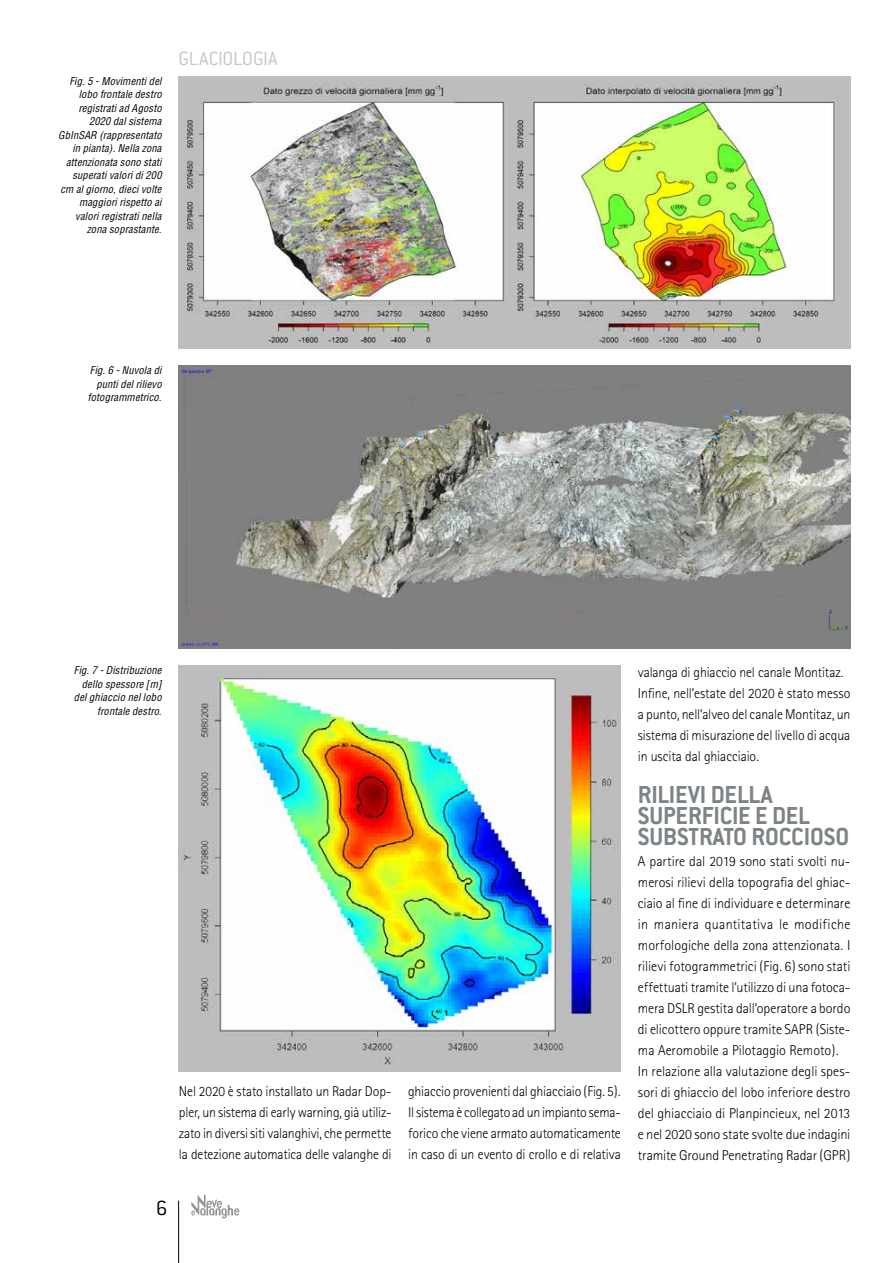
<style>
.page{position:relative;width:893px;height:1263px;background:#fff}
.page>*{position:absolute;margin:0;border:0;box-sizing:border-box;transform-origin:0 0}
.t1{font:700 27px/21px "Conduit ITC";letter-spacing:-.005em;color:#7d8386}
.t2{font:300 22.5px "Conduit ITC";color:#000}
.t3{font:300 21px "Conduit ITC";letter-spacing:-.015em;color:#c6c6c6}
.t4{font:300 14.25px/21px "Rotis Sans Serif";letter-spacing:-.005em;color:#000;text-align:justify}
.t5{font:italic condensed 10.5px/13.5px "Helvetica";letter-spacing:.015em;color:#000;text-align:right}
</style>
<div class="page">
<img style="left:179px;top:366px;width:671px;height:283px">
<img style="left:178px;top:666px;width:443px;height:406px">
<img style="left:179px;top:77px;width:671px;height:272px">
<hr style="left:178px;top:1201px;width:1px;height:62px;background:#000">
<svg style="left:191px;top:1194px;width:48px;height:24px"></svg>
<p class="t5" style="left:58px;top:74px;width:105px">Fig. 5 - Movimenti del lobo frontale destro registrati ad Agosto<br>2020 dal sistema<br>GbInSAR (rappresentato in pianta). Nella zona attenzionata sono stati superati valori di 200 cm al giorno, dieci volte maggiori rispetto ai valori registrati nella zona soprastante.</p>
<h3 class="t3" style="left:179px;top:47px;width:101px">GLACIOLOGIA</h3>
<p class="t5" style="left:88px;top:364px;width:75px">Fig. 6 - Nuvola di punti del rilievo fotogrammetrico.</p>
<p class="t5" style="left:74px;top:663px;width:89px">Fig. 7 - Distribuzione dello spessore [m] del ghiaccio nel lobo frontale destro.</p>
<p class="t4" style="left:179px;top:1081px;width:214px">Nel 2020 è stato installato un Radar Dop&shy;pler, un sistema di early warning, già utiliz&shy;zato in diversi siti valanghivi, che permette la detezione automatica delle valanghe di</p>
<h2 class="t2" style="left:156px;top:1196px;width:13px">6</h2>
<p class="t4" style="left:408px;top:1081px;width:214px">ghiaccio provenienti dal ghiacciaio (Fig. 5).<br>Il sistema è collegato ad un impianto sema&shy;forico che viene armato automaticamente in caso di un evento di crollo e di relativa</p>
<p class="t4" style="left:638px;top:661px;width:214px;text-align:left">valanga di ghiaccio nel canale Montitaz.<br>Infine, nell’estate del 2020 è stato messo a punto, nell’alveo del canale Montitaz, un sistema di misurazione del livello di acqua in uscita dal ghiacciaio.</p>
<h1 class="t1" style="left:638px;top:783px;width:213px">RILIEVI DELLA<br>SUPERFICIE E DEL<br>SUBSTRATO ROCCIOSO</h1>
<p class="t4" style="left:638px;top:850px;width:214px;text-align:left">A partire dal 2019 sono stati svolti nu&shy;merosi rilievi della topografia del ghiac&shy;ciaio al fine di individuare e determinare in maniera quantitativa le modifiche morfologiche della zona attenzionata. I rilievi fotogrammetrici (Fig. 6) sono stati effettuati tramite l’utilizzo di una fotoca&shy;mera DSLR gestita dall’operatore a bordo di elicottero oppure tramite SAPR (Siste&shy;ma Aeromobile a Pilotaggio Remoto).<br>In relazione alla valutazione degli spes&shy;sori di ghiaccio del lobo inferiore destro del ghiacciaio di Planpincieux, nel 2013 e nel 2020 sono state svolte due indagini tramite Ground Penetrating Radar (GPR)</p>
</div>
